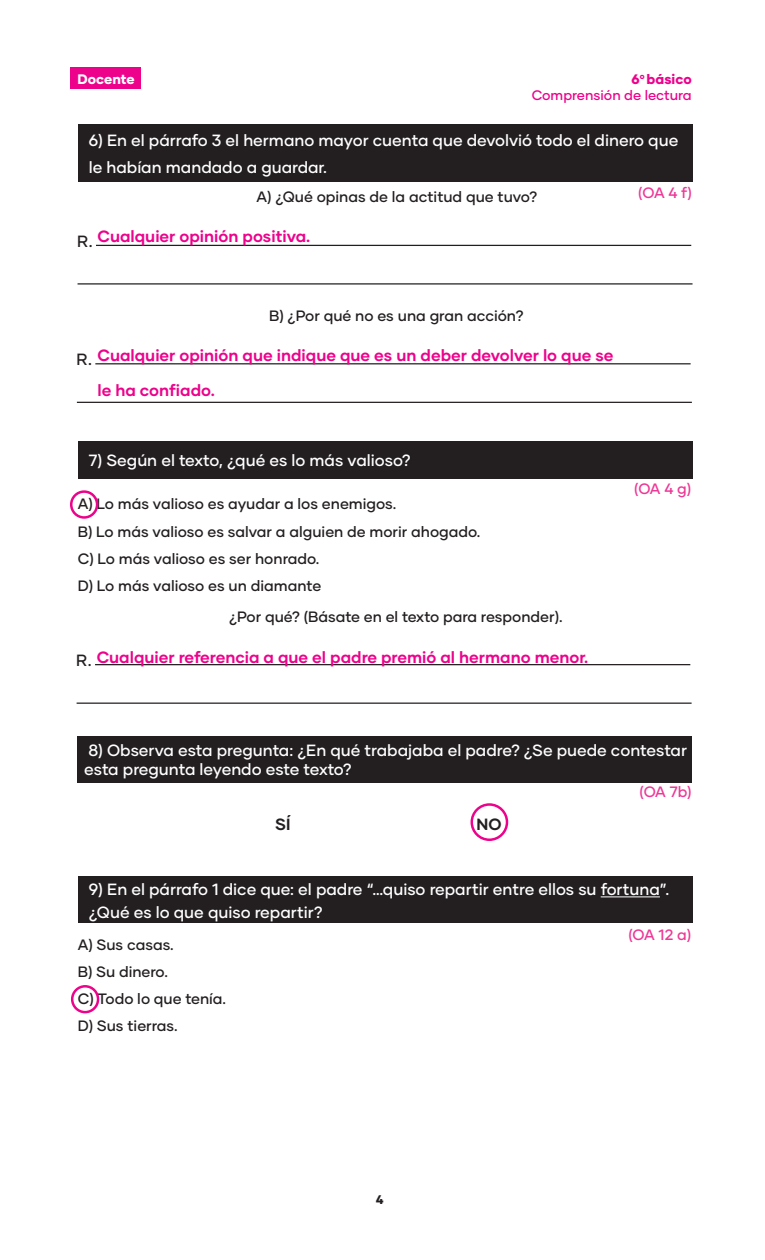
<style>
.page{position:relative;width:765px;height:1260px;background:#fff}
.page>*{position:absolute;margin:0;border:0;box-sizing:border-box;transform-origin:0 0}
.txt{font:500 16.25px/18.8px "Gilmer";color:#fff}
.txt-2{font:700 16.25px "Gilmer";color:#ed028c}
.txt-3{font:500 16.25px "Gilmer";color:#231f20}
.bullet_check{font:700 16.25px "Gilmer";color:#231f20}
.txt-4{font:500 15px "Gilmer";color:#231f20}
.bullet_check-2{font:500 15px "Gilmer";color:#231f20}
.bullet_check-3{font:500 15px "Gilmer";letter-spacing:-.035em;color:#ed3896}
.t1{font:500 13.75px/16.2px "Gilmer";color:#ed028c;text-align:right}
.t2{font:800 13.75px "Gilmer";color:#fff}
.t3{font:800 12.5px "Gilmer";color:#231f20}
.s1{font-weight:800}
</style>
<div class="page">
<div style="left:70px;top:67px;width:71px;height:22px;background:#ed028c"></div>
<div style="left:78px;top:124px;width:615px;height:58px;background:#231f20"></div>
<hr style="left:78px;top:283px;width:615px;height:2px;background:#231f20">
<div style="left:78px;top:441px;width:614px;height:38px;background:#231f20"></div>
<div style="left:77px;top:736px;width:615px;height:46px;background:#231f20"></div>
<div style="left:78px;top:877px;width:614px;height:46px;background:#231f20"></div>
<hr style="left:601px;top:896px;width:59px;height:1px;background:#fff">
<hr style="left:96px;top:245px;width:595px;height:1px;background:#231f20">
<hr style="left:95px;top:363px;width:596px;height:1px;background:#231f20">
<hr style="left:77px;top:402px;width:615px;height:1px;background:#231f20">
<hr style="left:95px;top:664px;width:595px;height:1px;background:#231f20">
<hr style="left:77px;top:703px;width:615px;height:1px;background:#231f20">
<div style="left:70px;top:490px;width:28px;height:29px;border:2px solid #ed028c;border-radius:50%"></div>
<div style="left:71px;top:985px;width:28px;height:28px;border:2px solid #ed028c;border-radius:50%"></div>
<div style="left:471px;top:803px;width:37px;height:38px;border:2px solid #ed028c;border-radius:50%"></div>
<p class="t2" style="left:78px;top:70px;width:59px">Docente</p>
<p class="t1" style="left:532px;top:71px;width:162px"><span class="s1">6</span><sup>o</sup> <span class="s1">básico<br></span>Comprensión de lectura</p>
<p class="txt" style="left:89px;top:130px;width:591px">6) En el párrafo 3 el hermano mayor cuenta que devolvió todo el dinero que</p>
<p class="txt" style="left:89px;top:158px;width:240px">le habían mandado a guardar.</p>
<p class="bullet_check-2" style="left:256px;top:188px;width:283px">A) ¿Qué opinas de la actitud que tuvo?</p>
<p class="txt-2" style="left:97px;top:226px;width:214px">Cualquier opinión positiva.</p>
<p class="txt-3" style="left:77px;top:231px;width:17px">R.</p>
<p class="bullet_check-3" style="left:638px;top:183px;width:55px">(OA 4 f)</p>
<p class="bullet_check-2" style="left:269px;top:306px;width:256px">B) ¿Por qué no es una gran acción?</p>
<p class="txt-2" style="left:97px;top:345px;width:518px">Cualquier opinión que indique que es un deber devolver lo que se</p>
<p class="txt-3" style="left:77px;top:349px;width:17px">R.</p>
<p class="txt-2" style="left:97px;top:380px;width:119px">le ha confiado.</p>
<p class="txt" style="left:89px;top:451px;width:324px">7) Según el texto, ¿qué es lo más valioso?</p>
<p class="txt-4" style="left:78px;top:495px;width:320px">A) Lo más valioso es ayudar a los enemigos.</p>
<p class="txt-4" style="left:78px;top:522px;width:404px">B) Lo más valioso es salvar a alguien de morir ahogado.</p>
<p class="txt-4" style="left:78px;top:549px;width:243px">C) Lo más valioso es ser honrado.</p>
<p class="txt-4" style="left:78px;top:577px;width:245px">D) Lo más valioso es un diamante</p>
<p class="bullet_check-2" style="left:229px;top:607px;width:335px">¿Por qué? (Básate en el texto para responder).</p>
<p class="txt-2" style="left:97px;top:647px;width:493px">Cualquier referencia a que el padre premió al hermano menor.</p>
<p class="txt-3" style="left:76px;top:650px;width:17px">R.</p>
<p class="bullet_check-3" style="left:634px;top:480px;width:59px">(OA 4 g)</p>
<p class="txt" style="left:84px;top:741px;width:604px">8) Observa esta pregunta: ¿En qué trabajaba el padre? ¿Se puede contestar esta pregunta leyendo este texto?</p>
<p class="bullet_check" style="left:275px;top:814px;width:17px">SÍ</p>
<p class="bullet_check" style="left:477px;top:814px;width:27px">NO</p>
<p class="bullet_check-3" style="left:640px;top:783px;width:54px">(OA 7b)</p>
<p class="txt" style="left:89px;top:880px;width:582px">9) En el párrafo 1 dice que: el padre “…quiso repartir entre ellos su fortuna”.</p>
<p class="txt" style="left:89px;top:902px;width:236px">¿Qué es lo que quiso repartir?</p>
<p class="txt-4" style="left:78px;top:935px;width:98px">A) Sus casas.</p>
<p class="txt-4" style="left:78px;top:962px;width:92px">B) Su dinero.</p>
<p class="txt-4" style="left:78px;top:990px;width:150px">C) Todo lo que tenía.</p>
<p class="txt-4" style="left:78px;top:1017px;width:101px">D) Sus tierras.</p>
<p class="t3" style="left:376px;top:1192px;width:9px">4</p>
<p class="bullet_check-3" style="left:628px;top:925px;width:64px">(OA 12 a)</p>
</div>
